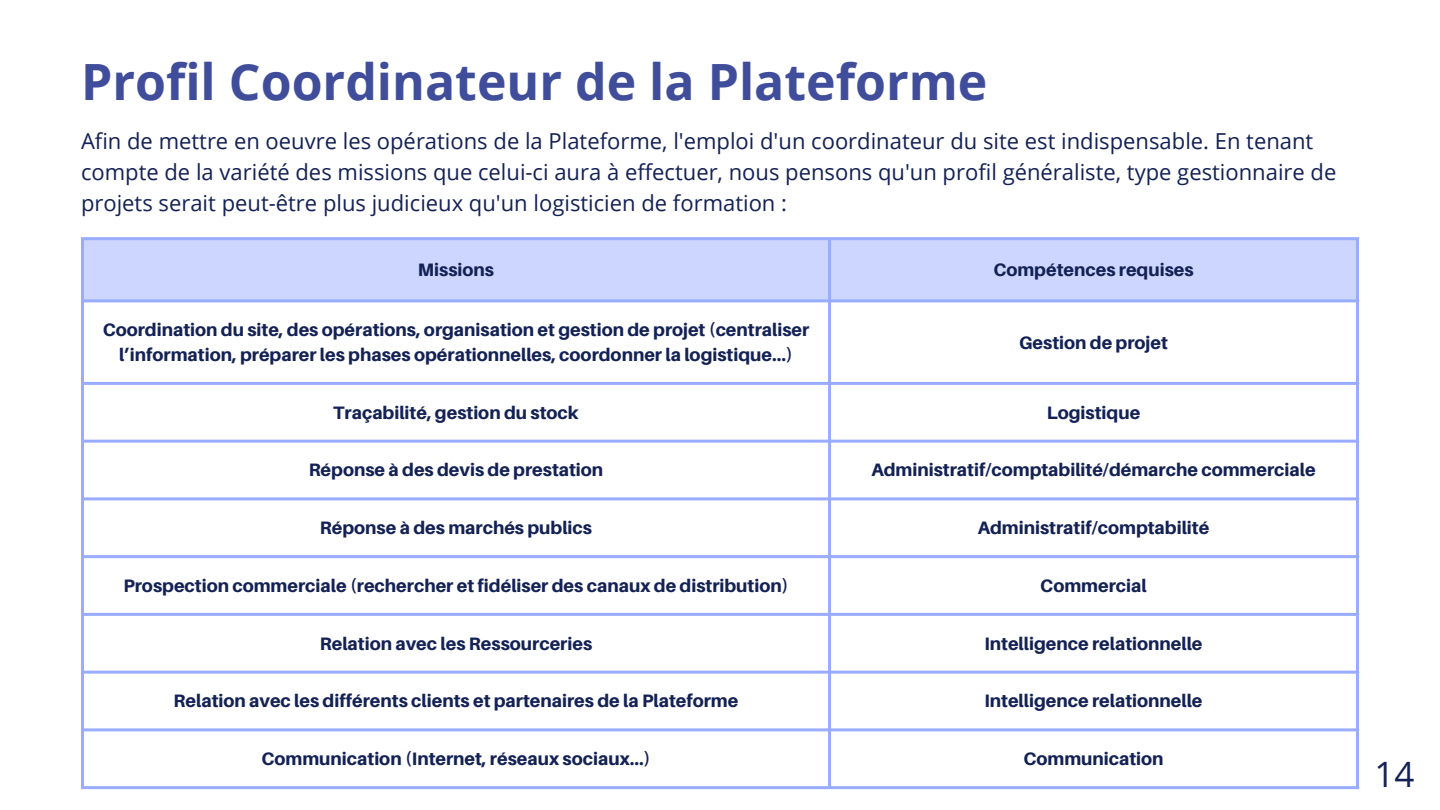
<style>
.page{position:relative;width:1440px;height:810px;background:#fff}
.page>*{position:absolute;margin:0;border:0;box-sizing:border-box;transform-origin:0 0}
.t1{font:700 50px "Open Sans";color:#404d9b}
.t2{font:35px "Open Sans";color:#132155}
.t3{font:22px/30.8px "Open Sans";color:#132155}
.t4{font:800 18px/24.8px "Aileron";color:#132155;text-align:center}
</style>
<div class="page">
<div style="left:84px;top:240px;width:1272px;height:59px;background:#cdd6ff"></div>
<hr style="left:81px;top:240px;width:3px;height:546px;background:#99acff">
<hr style="left:828px;top:240px;width:3px;height:546px;background:#99acff">
<hr style="left:1356px;top:240px;width:3px;height:546px;background:#99acff">
<hr style="left:81px;top:237px;width:1278px;height:3px;background:#99acff">
<hr style="left:81px;top:299px;width:1278px;height:3px;background:#99acff">
<hr style="left:81px;top:382px;width:1278px;height:3px;background:#99acff">
<hr style="left:81px;top:440px;width:1278px;height:3px;background:#99acff">
<hr style="left:81px;top:497px;width:1278px;height:3px;background:#99acff">
<hr style="left:81px;top:555px;width:1278px;height:3px;background:#99acff">
<hr style="left:81px;top:613px;width:1278px;height:3px;background:#99acff">
<hr style="left:81px;top:671px;width:1278px;height:3px;background:#99acff">
<hr style="left:81px;top:728px;width:1278px;height:3px;background:#99acff">
<hr style="left:81px;top:786px;width:1278px;height:3px;background:#99acff">
<p class="t1" style="left:81px;top:47px;width:908px">Profil Coordinateur de la Plateforme</p>
<p class="t3" style="left:81px;top:125px;width:1257px">Afin de mettre en oeuvre les opérations de la Plateforme, l'emploi d'un coordinateur du site est indispensable. En tenant compte de la variété des missions que celui-ci aura à effectuer, nous pensons qu'un profil généraliste, type gestionnaire de projets serait peut-être plus judicieux qu'un logisticien de formation :</p>
<p class="t4" style="left:418px;top:257px;width:78px">Missions</p>
<p class="t4" style="left:993px;top:257px;width:202px">Compétences requises</p>
<p class="t4" style="left:103px;top:317px;width:708px">Coordination du site, des opérations, organisation et gestion de projet (centraliser l’information, préparer les phases opérationnelles, coordonner la logistique…)</p>
<p class="t4" style="left:1019px;top:330px;width:150px">Gestion de projet</p>
<p class="t4" style="left:333px;top:400px;width:247px">Traçabilité, gestion du stock</p>
<p class="t4" style="left:1047px;top:400px;width:95px">Logistique</p>
<p class="t4" style="left:309px;top:457px;width:296px">Réponse à des devis de prestation</p>
<p class="t4" style="left:871px;top:457px;width:446px">Administratif/comptabilité/démarche commerciale</p>
<p class="t4" style="left:320px;top:515px;width:274px">Réponse à des marchés publics</p>
<p class="t4" style="left:978px;top:515px;width:233px">Administratif/comptabilité</p>
<p class="t4" style="left:123px;top:573px;width:667px">Prospection commerciale (rechercher et fidéliser des canaux de distribution)</p>
<p class="t4" style="left:1040px;top:573px;width:108px">Commercial</p>
<p class="t4" style="left:320px;top:631px;width:274px">Relation avec les Ressourceries</p>
<p class="t4" style="left:984px;top:631px;width:220px">Intelligence relationnelle</p>
<p class="t4" style="left:174px;top:688px;width:566px">Relation avec les différents clients et partenaires de la Plateforme</p>
<p class="t4" style="left:984px;top:688px;width:220px">Intelligence relationnelle</p>
<p class="t4" style="left:261px;top:746px;width:391px">Communication (Internet, réseaux sociaux…)</p>
<p class="t4" style="left:1023px;top:746px;width:142px">Communication</p>
<p class="t2" style="left:1374px;top:750px;width:41px">14</p>
</div>
